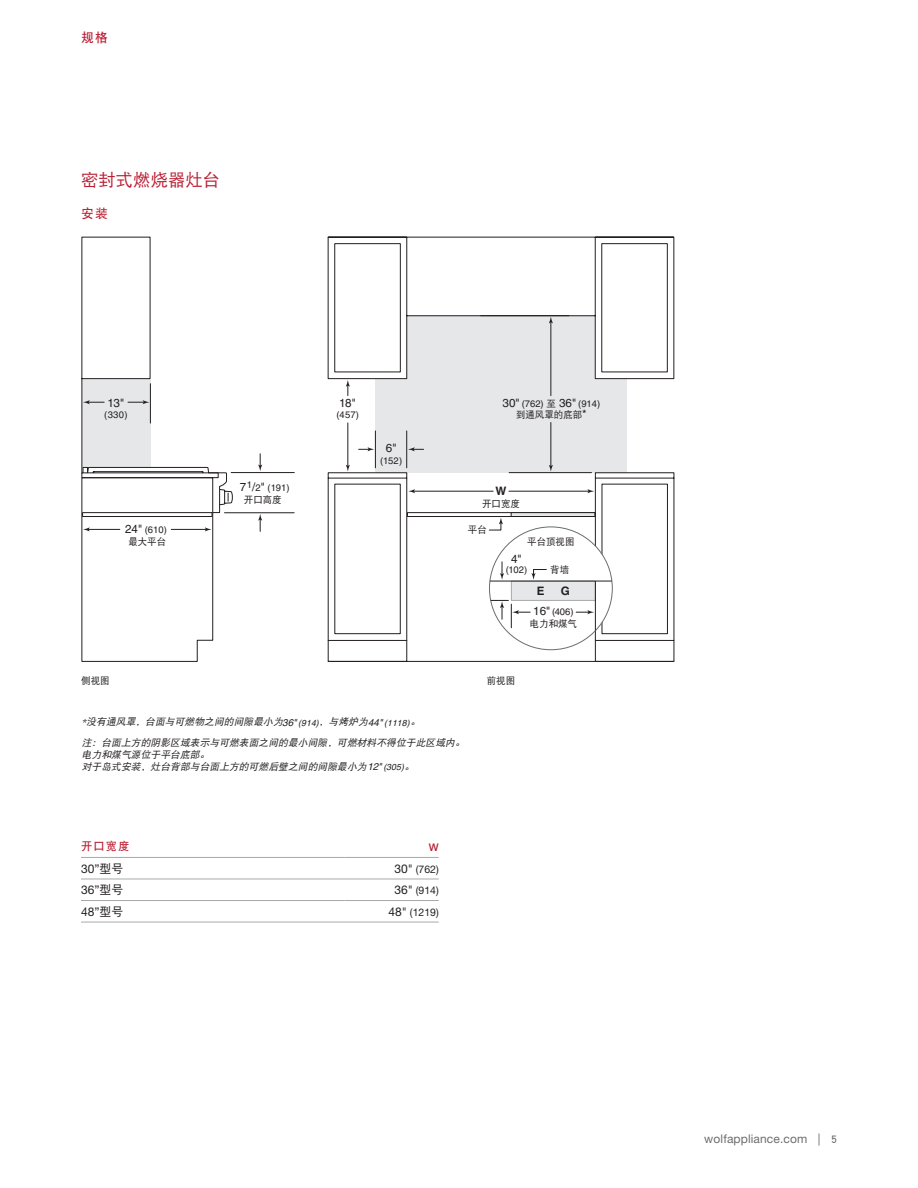
<style>
.page{position:relative;width:918px;height:1188px;background:#fff}
.page>*{position:absolute;margin:0;border:0;box-sizing:border-box;transform-origin:0 0}
.t1{font:17.25px "DFP Hei W5";letter-spacing:.01em;color:#ba1f33}
.t2{font:12.75px "DFP Hei W7";color:#ba1f33}
.t3{font:12px "Helvetica Neue LT Std";letter-spacing:.01em;color:#6c6d70}
.t4{font:12px "Helvetica Neue LT Std";color:#231f20}
.t5{font:11.7px "Helvetica";color:#231f20}
.t6{font:700 11.7px "Helvetica";color:#231f20}
.t7{font:11.25px "DFP Hei W7";color:#ba1f33}
.t8{font:10.5px "Helvetica Neue LT Std";color:#231f20}
.t9{font:500 10.5px "Helvetica Neue LT Std";color:#ba1f33}
.t10{font:italic 9.6px "DFP Hei W5";color:#231f20}
.t11{font:9.45px "Helvetica";color:#231f20}
.t12{font:9.45px "DFP Hei W5";color:#231f20}
.t13{font:italic 8.7px "Helvetica";letter-spacing:.005em;color:#231f20}
.s1{font-size:11.7px}
.s2{font-family:"DFP Hei W5"}
.s3{font-family:"Helvetica";font-size:11.7px}
.s4{font-size:9.75px}
.s5{font-family:"DFP Hei W5";font-size:9.6px}
.s6{font-family:"Helvetica";font-size:9.75px}
.s7{font-family:"Helvetica";font-size:8.7px}
.s8{font-size:12px}
</style>
<div class="page">
<div style="left:375px;top:379px;width:252px;height:94px;background:#e6e7e9"></div>
<svg style="left:327px;top:237px;width:347px;height:143px"></svg>
<svg style="left:346px;top:465px;width:4px;height:6px"></svg>
<hr style="left:348px;top:423px;width:1px;height:44px;background:#231f20">
<svg style="left:346px;top:380px;width:4px;height:16px"></svg>
<hr style="left:406px;top:431px;width:1px;height:37px;background:#231f20">
<hr style="left:375px;top:431px;width:1px;height:37px;background:#231f20">
<svg style="left:327px;top:472px;width:249px;height:190px"></svg>
<svg style="left:408px;top:447px;width:16px;height:4px"></svg>
<svg style="left:359px;top:447px;width:15px;height:4px"></svg>
<svg style="left:408px;top:489px;width:7px;height:4px"></svg>
<hr style="left:413px;top:491px;width:80px;height:1px;background:#231f20">
<hr style="left:509px;top:491px;width:80px;height:1px;background:#231f20">
<svg style="left:334px;top:243px;width:334px;height:130px"></svg>
<hr style="left:551px;top:321px;width:1px;height:75px;background:#231f20">
<svg style="left:549px;top:465px;width:4px;height:7px"></svg>
<hr style="left:551px;top:422px;width:1px;height:45px;background:#231f20">
<hr style="left:509px;top:472px;width:83px;height:1px;background:#231f20">
<svg style="left:81px;top:237px;width:152px;height:425px"></svg>
<hr style="left:231px;top:472px;width:63px;height:1px;background:#231f20">
<hr style="left:224px;top:513px;width:70px;height:1px;background:#231f20">
<svg style="left:258px;top:514px;width:4px;height:17px"></svg>
<svg style="left:258px;top:454px;width:4px;height:17px"></svg>
<div style="left:407px;top:512px;width:188px;height:5px;border:1px solid #231f20"></div>
<svg style="left:511px;top:512px;width:65px;height:5px"></svg>
<svg style="left:489px;top:518px;width:14px;height:13px"></svg>
<div style="left:489px;top:527px;width:123px;height:123px;background:#fff;border-radius:50%"></div>
<svg style="left:576px;top:472px;width:98px;height:190px"></svg>
<div style="left:511px;top:581px;width:85px;height:20px;background:#e6e7e9;border:1px solid #a8a9ad"></div>
<hr style="left:595px;top:581px;width:1px;height:49px;background:#231f20">
<svg style="left:531px;top:569px;width:16px;height:11px"></svg>
<svg style="left:500px;top:562px;width:4px;height:18px"></svg>
<svg style="left:491px;top:600px;width:39px;height:28px"></svg>
<hr style="left:490px;top:581px;width:121px;height:1px;background:#231f20">
<div style="left:82px;top:512px;width:130px;height:5px;border:1px solid #231f20"></div>
<hr style="left:81px;top:857px;width:263px;height:1px;background:#a8a9ad">
<hr style="left:344px;top:857px;width:95px;height:1px;background:#a8a9ad">
<hr style="left:81px;top:879px;width:263px;height:1px;background:#a8a9ad">
<hr style="left:344px;top:879px;width:95px;height:1px;background:#a8a9ad">
<hr style="left:81px;top:900px;width:263px;height:1px;background:#a8a9ad">
<hr style="left:344px;top:900px;width:95px;height:1px;background:#a8a9ad">
<hr style="left:81px;top:922px;width:263px;height:1px;background:#a8a9ad">
<hr style="left:344px;top:922px;width:95px;height:1px;background:#a8a9ad">
<h2 class="t2" style="left:81px;top:30px;width:28px">规格</h2>
<h1 class="t1" style="left:81px;top:171px;width:141px">密封式燃烧器灶台</h1>
<h2 class="t2" style="left:81px;top:207px;width:28px">安装</h2>
<p class="t5" style="left:108px;top:396px;width:18px">13"</p>
<p class="t11" style="left:104px;top:409px;width:25px">(330)</p>
<p class="t11" style="left:125px;top:524px;width:43px"><span class="s1">24"</span> (610)</p>
<p class="t12" style="left:128px;top:536px;width:39px">最大平台</p>
<p class="t11" style="left:240px;top:482px;width:51px"><span class="s1">7</span>1<span class="s1">/</span>2<span class="s1">"</span> (191)</p>
<p class="t12" style="left:244px;top:494px;width:39px">开口高度</p>
<p class="t5" style="left:339px;top:396px;width:18px">18"</p>
<p class="t11" style="left:336px;top:409px;width:24px">(457)</p>
<p class="t5" style="left:386px;top:441px;width:12px">6"</p>
<p class="t11" style="left:380px;top:455px;width:23px">(152)</p>
<p class="t11" style="left:503px;top:398px;width:99px"><span class="s1">30"</span> (762) <span class="s2">至</span> <span class="s1">36"</span> (914)</p>
<p class="t12" style="left:516px;top:410px;width:72px">到通风罩的底部<span class="s3">*</span></p>
<p class="t6" style="left:496px;top:484px;width:12px">W</p>
<p class="t12" style="left:482px;top:498px;width:39px">开口宽度</p>
<p class="t12" style="left:468px;top:525px;width:20px">平台</p>
<p class="t12" style="left:527px;top:537px;width:49px">平台顶视图</p>
<p class="t5" style="left:511px;top:552px;width:12px">4"</p>
<p class="t11" style="left:506px;top:564px;width:23px">(102)</p>
<p class="t12" style="left:550px;top:565px;width:20px">背墙</p>
<p class="t6" style="left:537px;top:583px;width:9px">E</p>
<p class="t6" style="left:561px;top:583px;width:11px">G</p>
<p class="t11" style="left:533px;top:607px;width:42px"><span class="s1">16"</span> (406)</p>
<p class="t12" style="left:530px;top:618px;width:49px">电力和煤气</p>
<p class="t12" style="left:81px;top:675px;width:30px">侧视图</p>
<p class="t12" style="left:487px;top:675px;width:30px">前视图</p>
<p class="t10" style="left:82px;top:716px;width:205px">*没有通风罩，台面与可燃物之间的间隙最小为</p>
<p class="t13" style="left:282px;top:718px;width:89px"><span class="s4">36"</span> (914)<span class="s5">，与烤炉为</span></p>
<p class="t13" style="left:368px;top:718px;width:56px"><span class="s4">44"</span> (1118)<span class="s5">。</span></p>
<p class="t10" style="left:82px;top:761px;width:336px">对于岛式安装，灶台背部与台面上方的可燃后壁之间的间隙最小为<span class="s6">1 2 "</span> <span class="s7">(3 0 5)</span> 。</p>
<p class="t10" style="left:82px;top:738px;width:387px">注：台面上方的阴影区域表示与可燃表面之间的最小间隙，可燃材料不得位于此区域内。</p>
<p class="t10" style="left:82px;top:749px;width:131px">电力和煤气源位于平台底部。</p>
<p class="t7" style="left:81px;top:840px;width:50px">开口宽度</p>
<p class="t9" style="left:429px;top:841px;width:11px">W</p>
<p class="t4" style="left:81px;top:861px;width:44px">30”<span class="s2">型号</span></p>
<p class="t8" style="left:394px;top:863px;width:46px"><span class="s8">30"</span> (762)</p>
<p class="t4" style="left:81px;top:883px;width:44px">36”<span class="s2">型号</span></p>
<p class="t8" style="left:394px;top:884px;width:46px"><span class="s8">36"</span> (914)</p>
<p class="t4" style="left:81px;top:904px;width:44px">48”<span class="s2">型号</span></p>
<p class="t8" style="left:389px;top:906px;width:52px"><span class="s8">48"</span> (1219)</p>
<p class="t3" style="left:704px;top:1131px;width:134px">wolfappliance.com | <span class="s2">5</span></p>
</div>
